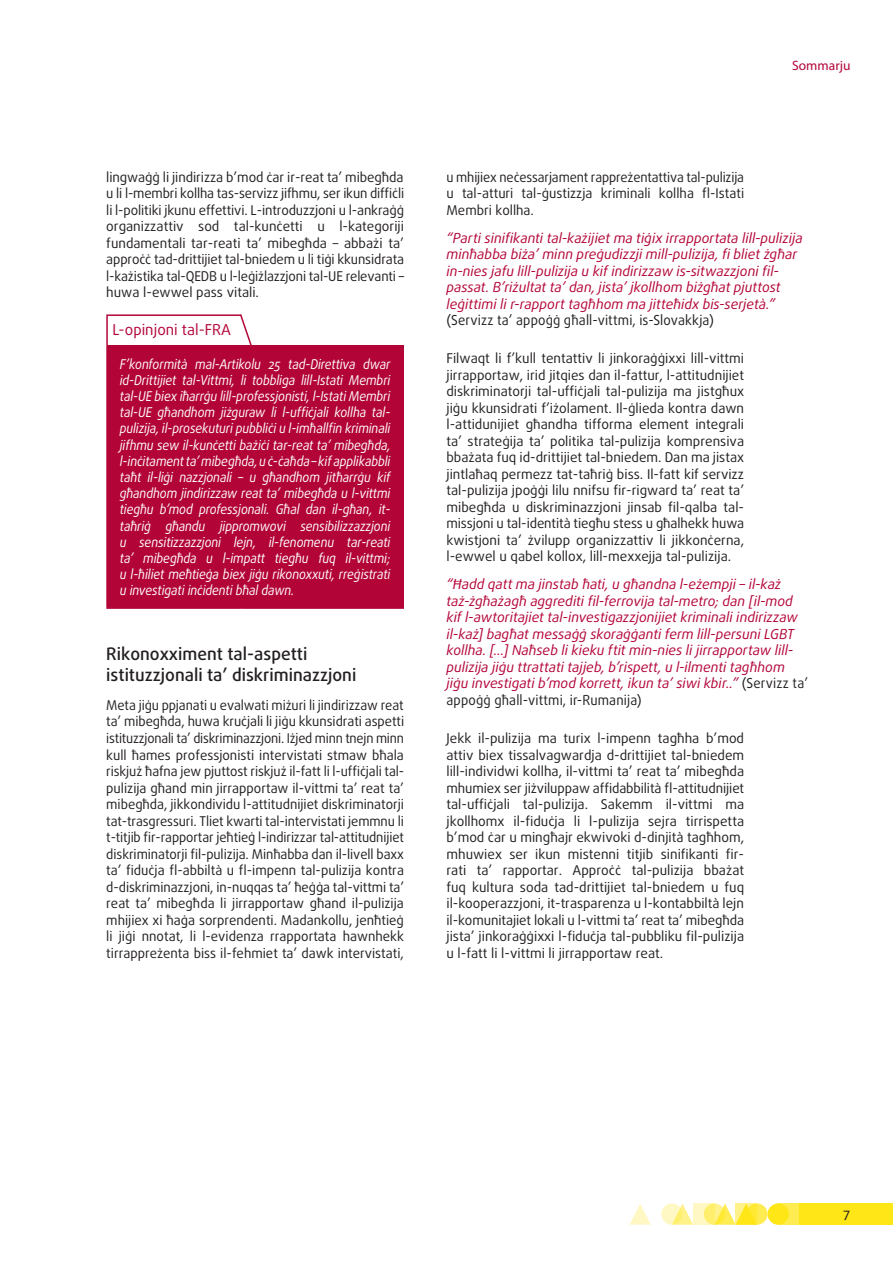
<style>
.page{position:relative;width:893px;height:1263px;background:#fff}
.page>*{position:absolute;margin:0;border:0;box-sizing:border-box;transform-origin:0 0}
.titles_h3{font:500 17.25px/20.7px "Daxline Pro";color:#231f20}
.opinion_header{font:15px "Daxline Pro";color:#b30437}
.quote_body{font:italic 13.8px/16.5px "Daxline Pro";color:#b30437}
.text_body{font:13.5px/16.5px "Daxline Pro";color:#231f20;text-align:justify}
.text_body-2{font:13.5px/16.5px "Daxline Pro";color:#231f20;text-align:justify;scale:.96 1}
.opinion_text{font:italic 13.5px/16.2px "Daxline Pro";letter-spacing:-.01em;color:#fff;text-align:justify;scale:.91 1}
.t1{font:13.5px "Myriad Pro";color:#b30437}
.s1{font-style:normal;color:#231f20}
</style>
<div class="page">
<div style="left:746px;top:1203px;width:21px;height:22px;background:#ffec50;border-radius:50%"></div>
<div style="left:778px;top:1203px;width:21px;height:22px;background:#ffec50"></div>
<div style="left:799px;top:1203px;width:94px;height:22px;background:#ffe616"></div>
<svg style="left:675px;top:1203px;width:18px;height:22px"></svg>
<svg style="left:629px;top:1204px;width:22px;height:21px"></svg>
<div style="left:767px;top:1203px;width:22px;height:22px;background:#ffe616;border-radius:50%"></div>
<svg style="left:718px;top:1203px;width:18px;height:22px"></svg>
<svg style="left:704px;top:1203px;width:21px;height:22px"></svg>
<svg style="left:661px;top:1203px;width:21px;height:22px"></svg>
<svg style="left:736px;top:1203px;width:21px;height:22px"></svg>
<svg style="left:693px;top:1203px;width:21px;height:22px"></svg>
<div style="left:107px;top:345px;width:296px;height:263px;background:#b30437"></div>
<hr style="left:106px;top:316px;width:2px;height:29px;background:#b30437">
<hr style="left:106px;top:314px;width:135px;height:2px;background:#b30437">
<hr style="left:106px;top:345px;width:2px;height:262px;background:#b30437">
<hr style="left:106px;top:607px;width:135px;height:2px;background:#b30437">
<hr style="left:241px;top:607px;width:163px;height:2px;background:#b30437">
<hr style="left:402px;top:345px;width:2px;height:262px;background:#b30437">
<svg style="left:239px;top:314px;width:13px;height:31px"></svg>
<p class="text_body" style="left:106px;top:169px;width:299px">lingwaġġ li jindirizza b’mod ċar ir-reat ta’ mibegħda u li l-membri kollha tas-servizz jifhmu, ser ikun diffiċli li l-politiki jkunu effettivi. L-introduzzjoni u l-ankraġġ organizzattiv sod tal-kunċetti u l-kategoriji fundamentali tar-reati ta’ mibegħda – abbażi ta’ approċċ tad-drittijiet tal-bniedem u li tiġi kkunsidrata l-każistika tal-QEDB u l-leġiżlazzjoni tal-UE relevanti – huwa l-ewwel pass vitali.</p>
<p class="opinion_header" style="left:112px;top:320px;width:120px">L-opinjoni tal-FRA</p>
<p class="opinion_text" style="left:120px;top:356px;width:299px">F’konformità mal-Artikolu 25 tad-Direttiva dwar id-Drittijiet tal-Vittmi, li tobbliga lill-Istati Membri tal-UE biex iħarrġu lill-professjonisti, l-Istati Membri tal-UE għandhom jiżguraw li l-uffiċjali kollha tal&shy;pulizija, il-prosekuturi pubbliċi u l-imħallfin kriminali jifhmu sew il-kunċetti bażiċi tar-reat ta’ mibegħda, l-inċitament ta’ mibegħda, u ċ-ċaħda – kif applikabbli taħt il-liġi nazzjonali – u għandhom jitħarrġu kif għandhom jindirizzaw reat ta’ mibegħda u l-vittmi tiegħu b’mod professjonali. Għal dan il-għan, it&shy;taħriġ għandu jippromwovi sensibilizzazzjoni u sensitizzazzjoni lejn, il-fenomenu tar-reati ta’ mibegħda u l-impatt tiegħu fuq il-vittmi; u l-ħiliet meħtieġa biex jiġu rikonoxxuti, rreġistrati u investigati inċidenti bħal dawn.</p>
<p class="titles_h3" style="left:106px;top:644px;width:252px">Rikonoxximent tal-aspetti istituzzjonali ta’ diskriminazzjoni</p>
<p class="text_body-2" style="left:106px;top:697px;width:312px">Meta jiġu ppjanati u evalwati miżuri li jindirizzaw reat ta’ mibegħda, huwa kruċjali li jiġu kkunsidrati aspetti istituzzjonali ta’ diskriminazzjoni. Iżjed minn tnejn minn kull ħames professjonisti intervistati stmaw bħala riskjuż ħafna jew pjuttost riskjuż il-fatt li l-uffiċjali tal&shy;pulizija għand min jirrapportaw il-vittmi ta’ reat ta’ mibegħda, jikkondividu l-attitudnijiet diskriminatorji tat-trasgressuri. Tliet kwarti tal-intervistati jemmnu li t-titjib fir-rapportar jeħtieġ l-indirizzar tal-attitudnijiet diskriminatorji fil-pulizija. Minħabba dan il-livell baxx ta’ fiduċja fl-abbiltà u fl-impenn tal-pulizija kontra d-diskriminazzjoni, in-nuqqas ta’ ħeġġa tal-vittmi ta’ reat ta’ mibegħda li jirrapportaw għand il-pulizija mhijiex xi ħaġa sorprendenti. Madankollu, jenħtieġ li jiġi nnotat, li l-evidenza rrapportata hawnhekk tirrappreżenta biss il-fehmiet ta’ dawk intervistati,</p>
<p class="t1" style="left:792px;top:57px;width:60px">Sommarju</p>
<p class="text_body-2" style="left:446px;top:169px;width:312px">u mhijiex neċessarjament rappreżentattiva tal-pulizija u tal-atturi tal-ġustizzja kriminali kollha fl-Istati Membri kollha.</p>
<p class="quote_body" style="left:446px;top:230px;width:358px">“Parti sinifikanti tal-każijiet ma tiġix irrapportata lill-pulizija minħabba biża’ minn preġudizzji mill-pulizija, fi bliet żgħar in-nies jafu lill-pulizija u kif indirizzaw is-sitwazzjoni fil&shy;passat. B’riżultat ta’ dan, jista’ jkollhom biżgħat pjuttost leġittimi li r-rapport tagħhom ma jitteħidx bis-serjetà.” <span class="s1">(Servizz ta’ appoġġ għall-vittmi, is-Slovakkja)</span></p>
<p class="text_body" style="left:446px;top:350px;width:299px">Filwaqt li f’kull tentattiv li jinkoraġġixxi lill-vittmi jirrapportaw, irid jitqies dan il-fattur, l-attitudnijiet diskriminatorji tal-uffiċjali tal-pulizija ma jistgħux jiġu kkunsidrati f’iżolament. Il-ġlieda kontra dawn l-attidunijiet għandha tifforma element integrali ta’ strateġija ta’ politika tal-pulizija komprensiva bbażata fuq id-drittijiet tal-bniedem. Dan ma jistax jintlaħaq permezz tat-taħriġ biss. Il-fatt kif servizz tal-pulizija jpoġġi lilu nnifsu fir-rigward ta’ reat ta’ mibegħda u diskriminazzjoni jinsab fil-qalba tal&shy;missjoni u tal-identità tiegħu stess u għalhekk huwa kwistjoni ta’ żvilupp organizzattiv li jikkonċerna, l-ewwel u qabel kollox, lill-mexxejja tal-pulizija.</p>
<p class="quote_body" style="left:446px;top:576px;width:363px">“Ħadd qatt ma jinstab ħati, u għandna l-eżempji – il-każ taż-żgħażagħ aggrediti fil-ferrovija tal-metro; dan [il-mod kif l-awtoritajiet tal-investigazzjonijiet kriminali indirizzaw il-każ] bagħat messaġġ skoraġġanti ferm lill-persuni LGBT kollha. […] Naħseb li kieku ftit min-nies li jirrapportaw lill&shy;pulizija jiġu ttrattati tajjeb, b’rispett, u l-ilmenti tagħhom jiġu investigati b’mod korrett, ikun ta’ siwi kbir..” <span class="s1">(Servizz ta’ appoġġ għall-vittmi, ir-Rumanija)</span></p>
<p class="text_body" style="left:446px;top:730px;width:299px">Jekk il-pulizija ma turix l-impenn tagħha b’mod attiv biex tissalvagwardja d-drittijiet tal-bniedem lill-individwi kollha, il-vittmi ta’ reat ta’ mibegħda mhumiex ser jiżviluppaw affidabbilità fl-attitudnijiet tal-uffiċjali tal-pulizija. Sakemm il-vittmi ma jkollhomx il-fiduċja li l-pulizija sejra tirrispetta b’mod ċar u mingħajr ekwivoki d-dinjità tagħhom, mhuwiex ser ikun mistenni titjib sinifikanti fir&shy;rati ta’ rapportar. Approċċ tal-pulizija bbażat fuq kultura soda tad-drittijiet tal-bniedem u fuq il-kooperazzjoni, it-trasparenza u l-kontabbiltà lejn il-komunitajiet lokali u l-vittmi ta’ reat ta’ mibegħda jista’ jinkoraġġixxi l-fiduċja tal-pubbliku fil-pulizija u l-fatt li l-vittmi li jirrapportaw reat.</p>
<p class="text_body" style="left:843px;top:1205px;width:9px">7</p>
</div>
